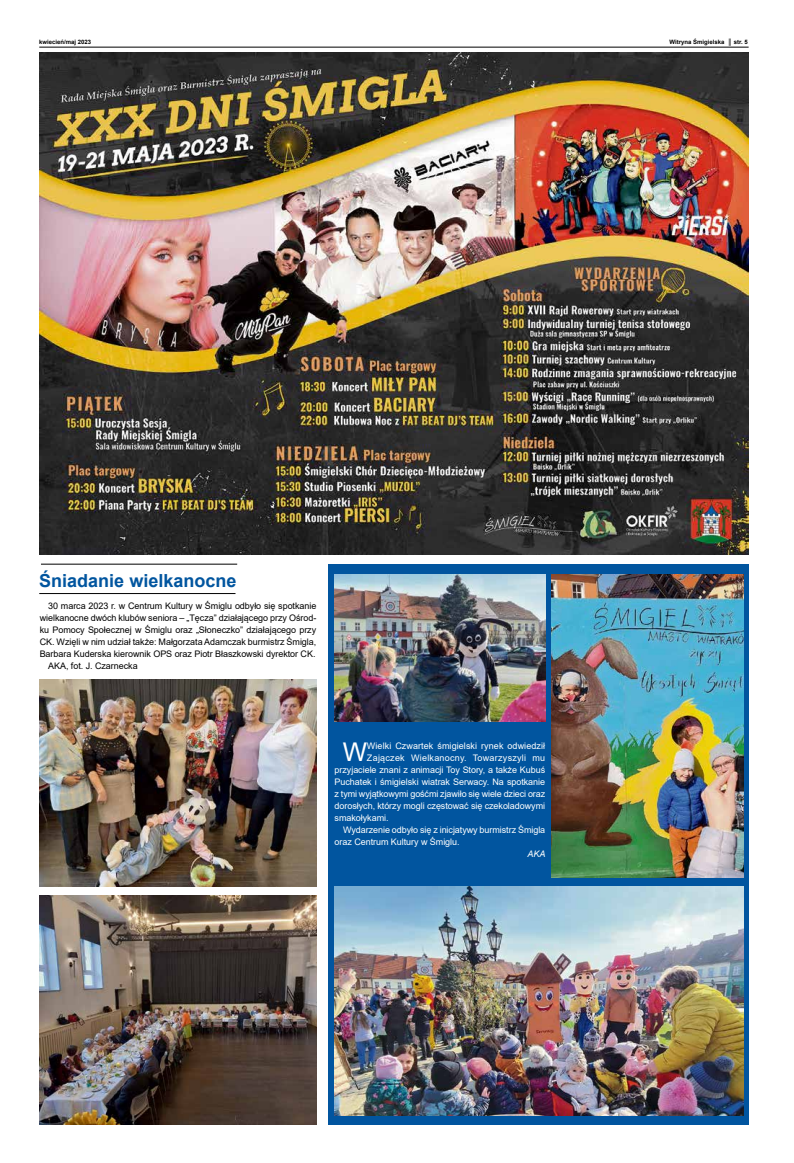
<style>
.page{position:relative;width:794px;height:1163px;background:#fff}
.page>*{position:absolute;margin:0;border:0;box-sizing:border-box;transform-origin:0 0}
.t1{font:25.8px "Arial";color:#fff}
.t2{font:700 18px "Arial";color:#01559f}
.t3{font:9px "Arial";letter-spacing:-.005em;color:#000}
.t4{font:9px "Arial";letter-spacing:-.005em;color:#fff}
.t5{font:9px "Arial";letter-spacing:.03em;color:#fff}
.t6{font:italic 9px "Arial";color:#fff}
.t7{font:700 6px "Arial";color:#000}
</style>
<div class="page">
<hr style="left:39px;top:47px;width:709px;height:1px;background:#000">
<img style="left:39px;top:52px;width:710px;height:502px">
<hr style="left:39px;top:593px;width:196px;height:1px;background:#000">
<img style="left:40px;top:679px;width:276px;height:207px">
<img style="left:40px;top:895px;width:276px;height:229px">
<hr style="left:41px;top:563px;width:196px;height:1px;background:#000">
<div style="left:328px;top:564px;width:420px;height:559px;background:#01559f"></div>
<img style="left:334px;top:886px;width:409px;height:229px">
<img style="left:551px;top:574px;width:192px;height:303px">
<img style="left:334px;top:574px;width:211px;height:147px">
<p class="t7" style="left:39px;top:38px;width:54px">kwiecień/maj 2023</p>
<p class="t7" style="left:669px;top:38px;width:80px">Witryna Śmigielska ║ str. 5</p>
<h2 class="t2" style="left:39px;top:567px;width:199px">Śniadanie wielkanocne</h2>
<p class="t3" style="left:48px;top:599px;width:270px">30 marca 2023 r. w Centrum Kultury w Śmiglu odbyło się spotkanie</p>
<p class="t3" style="left:40px;top:611px;width:278px">wielkanocne dwóch klubów seniora – „Tęcza” działającego przy Ośrod-</p>
<p class="t3" style="left:40px;top:623px;width:278px">ku Pomocy Społecznej w Śmiglu oraz „Słoneczko” działającego przy</p>
<p class="t3" style="left:40px;top:635px;width:278px">CK. Wzięli w nim udział także: Małgorzata Adamczak burmistrz Śmigla,</p>
<p class="t3" style="left:40px;top:647px;width:277px">Barbara Kuderska kierownik OPS oraz Piotr Błaszkowski dyrektor CK.</p>
<p class="t3" style="left:48px;top:659px;width:91px">AKA, fot. J. Czarnecka</p>
<h1 class="t1" style="left:343px;top:733px;width:26px">W</h1>
<p class="t4" style="left:367px;top:739px;width:180px">Wielki Czwartek śmigielski rynek odwiedził</p>
<p class="t5" style="left:367px;top:751px;width:180px">Zajączek Wielkanocny. Towarzyszyli mu</p>
<p class="t4" style="left:334px;top:763px;width:212px">przyjaciele znani z animacji Toy Story, a także Kubuś</p>
<p class="t4" style="left:334px;top:775px;width:212px">Puchatek i śmigielski wiatrak Serwacy. Na spotkanie</p>
<p class="t4" style="left:334px;top:787px;width:212px">z tymi wyjątkowymi gośćmi zjawiło się wiele dzieci oraz</p>
<p class="t4" style="left:334px;top:799px;width:212px">dorosłych, którzy mogli częstować się czekoladowymi</p>
<p class="t4" style="left:334px;top:811px;width:55px">smakołykami.</p>
<p class="t4" style="left:343px;top:823px;width:204px">Wydarzenie odbyło się z inicjatywy burmistrz Śmigla</p>
<p class="t4" style="left:334px;top:835px;width:127px">oraz Centrum Kultury w Śmiglu.</p>
<p class="t6" style="left:527px;top:847px;width:19px">AKA</p>
</div>
